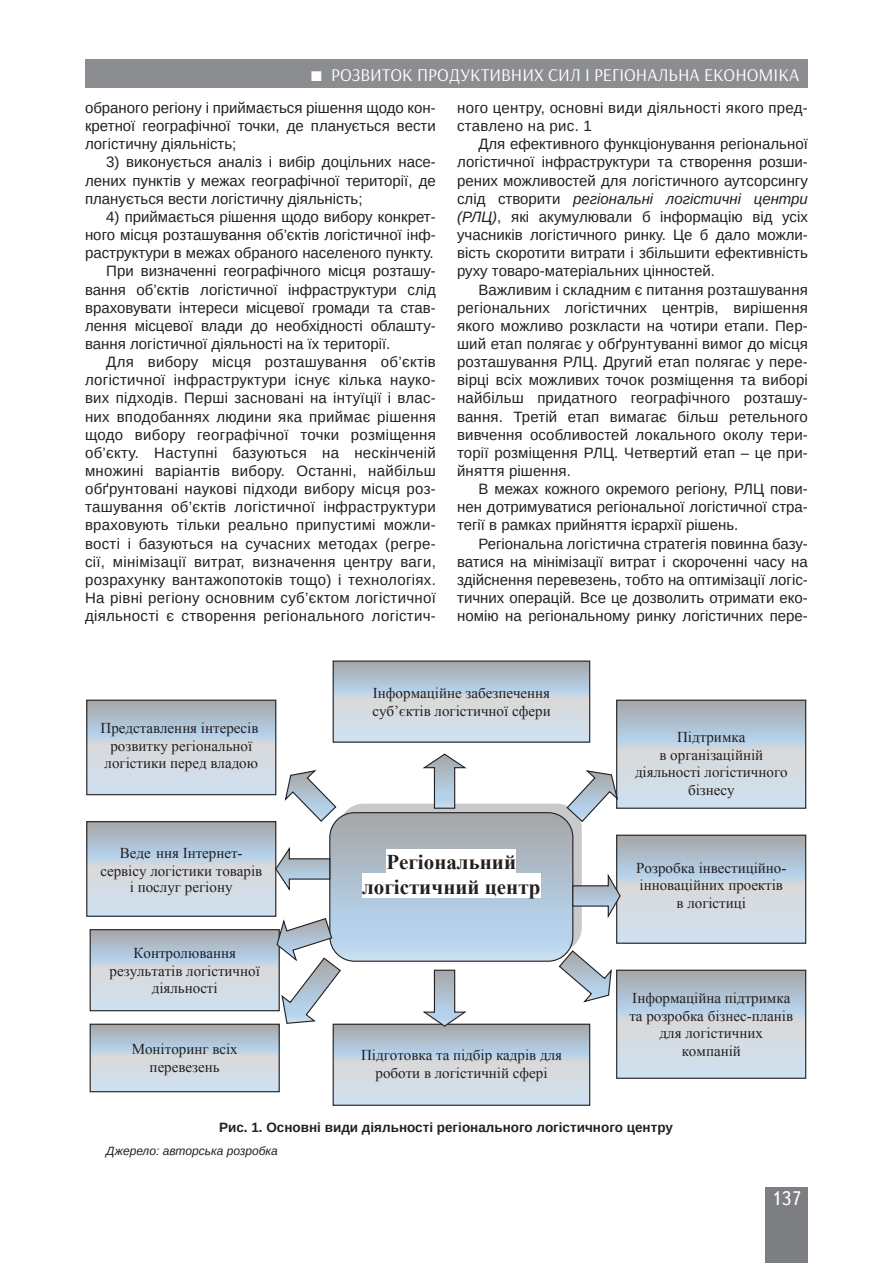
<style>
.page{position:relative;width:893px;height:1263px;background:#fff}
.page>*{position:absolute;margin:0;border:0;box-sizing:border-box;transform-origin:0 0}
.t1{font:700 21px/24.6px "Times New Roman";color:#231f20;text-align:center}
.t2{font:19.5px "Ukrainian Text";color:#fff}
.t3{font:18px "Arsenal";color:#fff}
.Текст_основной{font:15px/18.1px "Arimo";color:#231f20;text-align:justify}
.t4{font:15px/17.4px "Times New Roman";color:#231f20;text-align:center}
.Текст_основной-2{font:15px/18.1px "Arimo";letter-spacing:.02em;color:#231f20}
.Рисунок{font:700 13.5px "Arimo";color:#231f20}
.Джерело{font:italic 12px "Arimo";color:#231f20}
.s1{font-style:italic}
</style>
<div class="page">
<div style="left:765px;top:1187px;width:43px;height:76px;background:#7c7e81"></div>
<div style="left:85px;top:60px;width:723px;height:28px;background:#8b8d90"></div>
<svg style="left:92px;top:1026px;width:186px;height:64px;background:#c4d0da"></svg>
<div style="left:90px;top:1024px;width:190px;height:68px;border:1px solid #231f20"></div>
<svg style="left:618px;top:702px;width:186px;height:105px;background:#c4d0da"></svg>
<div style="left:616px;top:700px;width:190px;height:109px;border:1px solid #231f20"></div>
<svg style="left:92px;top:931px;width:182px;height:78px;background:#c4d0da"></svg>
<div style="left:90px;top:929px;width:190px;height:82px;border:1px solid #231f20"></div>
<svg style="left:618px;top:972px;width:186px;height:105px;background:#c4d0db"></svg>
<div style="left:616px;top:970px;width:190px;height:109px;border:1px solid #231f20"></div>
<svg style="left:88px;top:823px;width:186px;height:92px;background:#c4d0da"></svg>
<div style="left:86px;top:821px;width:190px;height:96px;border:1px solid #231f20"></div>
<svg style="left:88px;top:702px;width:186px;height:91px;background:#c4d0da"></svg>
<div style="left:86px;top:700px;width:190px;height:95px;border:1px solid #231f20"></div>
<svg style="left:335px;top:1027px;width:253px;height:77px;background:#c5d1db"></svg>
<div style="left:333px;top:1024px;width:257px;height:82px;border:1px solid #231f20"></div>
<svg style="left:621px;top:837px;width:183px;height:105px;background:#c4d0da"></svg>
<div style="left:616px;top:835px;width:190px;height:109px;border:1px solid #231f20"></div>
<svg style="left:274px;top:753px;width:347px;height:274px"></svg>
<svg style="left:335px;top:663px;width:253px;height:78px;background:#c4d0db"></svg>
<div style="left:333px;top:661px;width:257px;height:82px;border:1px solid #231f20"></div>
<p class="t3" style="left:331px;top:64px;width:470px">РОЗВИТОК ПРОДУКТИВНИХ СИЛ І РЕГІОНАЛЬНА ЕКОНОМІКА</p>
<p class="Текст_основной" style="left:85px;top:99px;width:352px">обраного регіону і приймається рішення щодо кон&shy;кретної географічної точки, де планується вести логістичну діяльність;</p>
<p class="Текст_основной" style="left:85px;top:153px;width:352px;text-indent:21px">3) виконується аналіз і вибір доцільних насе&shy;лених пунктів у межах географічної території, де планується вести логістичну діяльність;</p>
<p class="Текст_основной" style="left:85px;top:208px;width:352px;text-indent:21px">4) приймається рішення щодо вибору конкрет&shy;ного місця розташування об’єктів логістичної інф&shy;раструктури в межах обраного населеного пункту.</p>
<p class="Текст_основной" style="left:85px;top:262px;width:352px;text-indent:21px">При визначенні географічного місця розташу&shy;вання об’єктів логістичної інфраструктури слід враховувати інтереси місцевої громади та став&shy;лення місцевої влади до необхідності облашту&shy;вання логістичної діяльності на їх території.</p>
<p class="Текст_основной" style="left:85px;top:353px;width:352px;text-indent:21px">Для вибору місця розташування об’єктів логістичної інфраструктури існує кілька науко&shy;вих підходів. Перші засновані на інтуїції і влас&shy;них вподобаннях людини яка приймає рішення щодо вибору географічної точки розміщення об’єкту. Наступні базуються на нескінченій множині варіантів вибору. Останні, найбільш обґрунтовані наукові підходи вибору місця роз&shy;ташування об’єктів логістичної інфраструктури враховують тільки реально припустимі можли&shy;вості і базуються на сучасних методах (регре&shy;сії, мінімізації витрат, визначення центру ваги, розрахунку вантажопотоків тощо) і технологіях.<br>На рівні регіону основним суб’єктом логістичної діяльності є створення регіонального логістич-</p>
<p class="Текст_основной-2" style="left:457px;top:99px;width:352px">ного центру, основні види діяльності якого пред&shy;ставлено на рис. 1</p>
<p class="Текст_основной" style="left:457px;top:135px;width:352px;text-indent:21px">Для ефективного функціонування регіональної логістичної інфраструктури та створення розши&shy;рених можливостей для логістичного аутсорсингу слід створити <span class="s1">регіональні логістичні центри (РЛЦ)</span>, які акумулювали б інформацію від усіх учасників логістичного ринку. Це б дало можли&shy;вість скоротити витрати і збільшити ефективність руху товаро-матеріальних цінностей.</p>
<p class="Текст_основной" style="left:457px;top:280px;width:352px;text-indent:21px">Важливим і складним є питання розташування регіональних логістичних центрів, вирішення якого можливо розкласти на чотири етапи. Пер&shy;ший етап полягає у обґрунтуванні вимог до місця розташування РЛЦ. Другий етап полягає у пере&shy;вірці всіх можливих точок розміщення та виборі найбільш придатного географічного розташу&shy;вання. Третій етап вимагає більш ретельного вивчення особливостей локального околу тери&shy;торії розміщення РЛЦ. Четвертий етап – це при&shy;йняття рішення.</p>
<p class="Текст_основной" style="left:457px;top:480px;width:352px;text-indent:21px">В межах кожного окремого регіону, РЛЦ пови&shy;нен дотримуватися регіональної логістичної стра&shy;тегії в рамках прийняття ієрархії рішень.</p>
<p class="Текст_основной" style="left:457px;top:534px;width:352px;text-indent:21px">Регіональна логістична стратегія повинна базу&shy;ватися на мінімізації витрат і скороченні часу на здійснення перевезень, тобто на оптимізації логіс&shy;тичних операцій. Все це дозволить отримати еко&shy;номію на регіональному ринку логістичних пере-</p>
<p class="t4" style="left:101px;top:719px;width:159px">Представлення інтересів розвитку регіональної логістики перед владою</p>
<p class="t4" style="left:100px;top:844px;width:163px;line-height:17.9px">Веде ння Інтернет&shy;сервісу логістики товарів</p>
<p class="t4" style="left:130px;top:878px;width:104px">і послуг регіону</p>
<p class="t4" style="left:110px;top:944px;width:152px">Контролювання результатів логістичної діяльності</p>
<p class="t4" style="left:132px;top:1040px;width:107px">Моніторинг всіх перевезень</p>
<p class="t4" style="left:372px;top:684px;width:180px;text-align:left">Інформаційне забезпечення суб’єктів логістичної сфери</p>
<p class="t1" style="left:362px;top:849px;width:180px">Регіональний логістичний центр</p>
<p class="t4" style="left:361px;top:1046px;width:203px">Підготовка та підбір кадрів для роботи в логістичній сфері</p>
<p class="t4" style="left:635px;top:728px;width:154px">Підтримка<br>в організаційній діяльності логістичного бізнесу</p>
<p class="t4" style="left:636px;top:859px;width:152px">Розробка інвестиційно&shy;інноваційних проектів в логістиці</p>
<p class="t4" style="left:629px;top:989px;width:165px">Інформаційна підтримка та розробка бізнес-планів для логістичних компаній</p>
<p class="Рисунок" style="left:219px;top:1118px;width:455px">Рис. 1. Основні види діяльності регіонального логістичного центру</p>
<p class="Джерело" style="left:106px;top:1143px;width:173px">Джерело: авторська розробка</p>
<h2 class="t2" style="left:771px;top:1188px;width:32px">137</h2>
</div>
